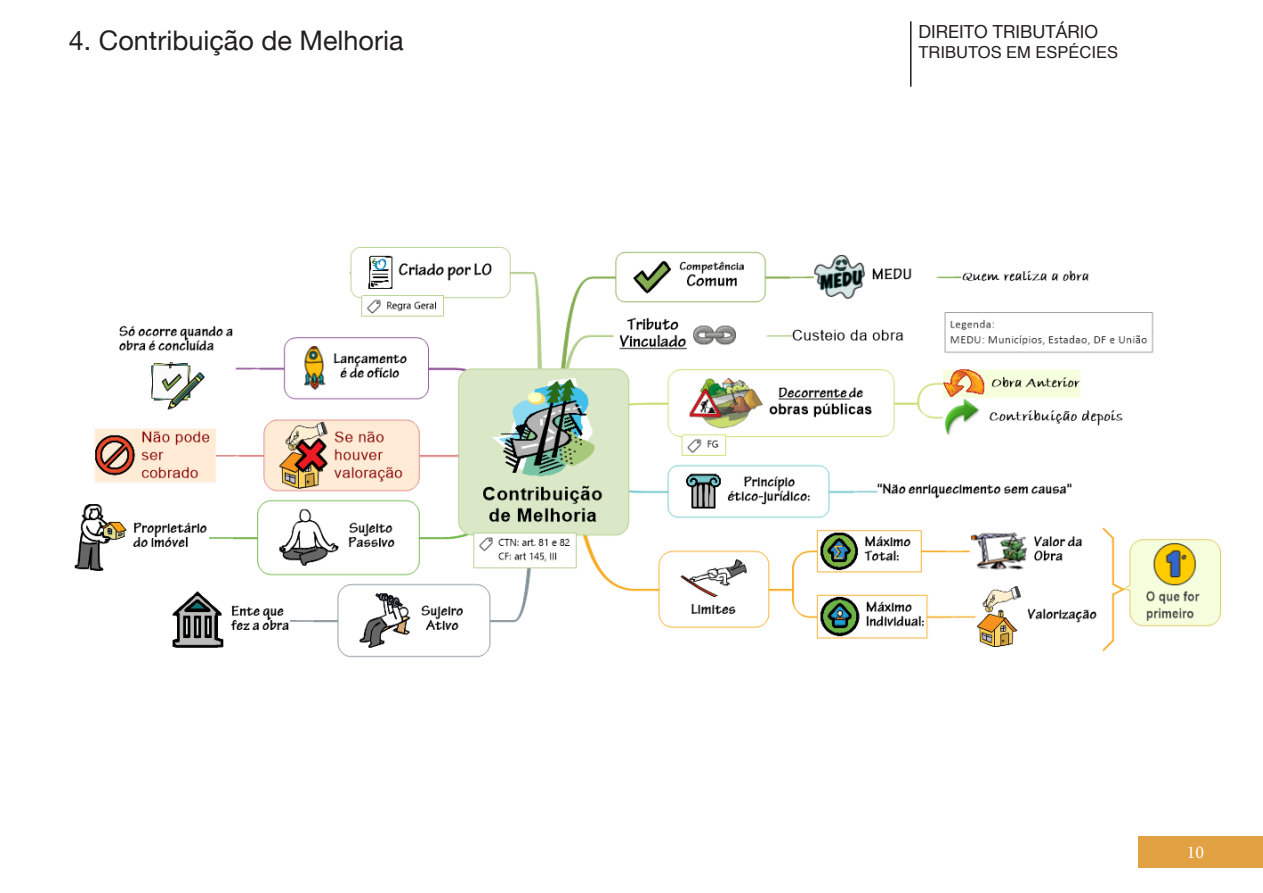
<style>
.page{position:relative;width:1263px;height:893px;background:#fff}
.page>*{position:absolute;margin:0;border:0;box-sizing:border-box;transform-origin:0 0}
.t1{font:27px "Helvetica Neue";color:#231f20}
.t2{font:18px "Helvetica Neue";color:#231f20}
.t3{font:18px "Minion Pro";color:#fff}
.t4{font:16.5px "Helvetica";color:#231f20}
</style>
<div class="page">
<div style="left:1138px;top:836px;width:125px;height:31px;background:#e2a243"></div>
<hr style="left:910px;top:21px;width:1px;height:66px;background:#231f20">
<img style="left:74px;top:247px;width:1147px;height:411px">
<div style="left:510px;top:635px;width:300px;height:65px;background:#fff"></div>
<p class="t1" style="left:69px;top:21px;width:336px">4. Contribuição de Melhoria</p>
<p class="t2" style="left:918px;top:19px;width:181px">DIREITO TRIBUTÁRIO</p>
<p class="t4" style="left:918px;top:40px;width:201px">TRIBUTOS EM ESPÉCIES</p>
<p class="t3" style="left:1187px;top:840px;width:19px">10</p>
</div>
